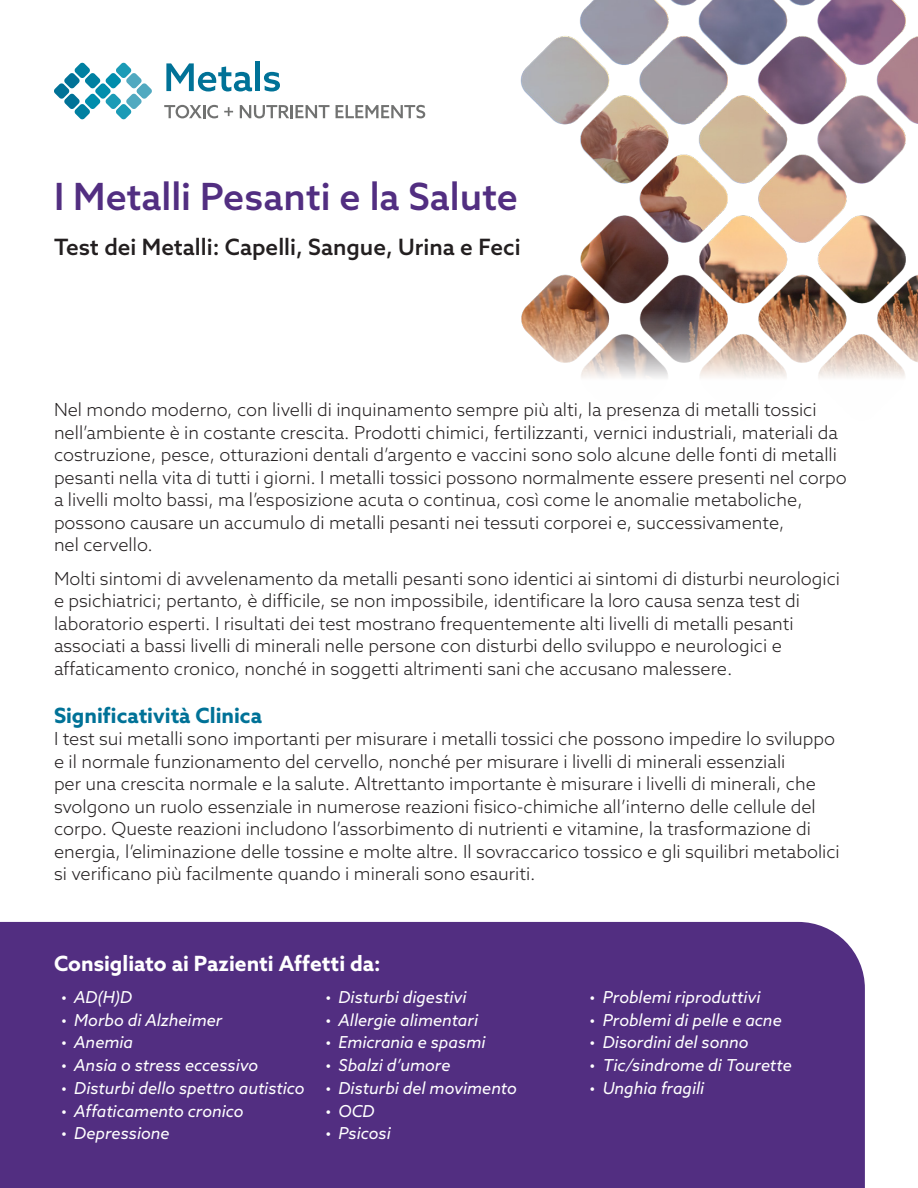
<style>
.page{position:relative;width:918px;height:1188px;background:#fff}
.page>*{position:absolute;margin:0;border:0;box-sizing:border-box;transform-origin:0 0}
.t1{font:500 37.5px "Azo Sans";color:#522e81}
.t2{font:500 22.5px "Azo Sans";color:#231f20}
.MDX_Paragraph_Style{font:700 21px "Azo Sans";color:#fff}
.MDX_Paragraph_Style-2{font:700 21px "Azo Sans";color:#007297}
.MDX_Paragraph_Style-3{font:300 18px/22.5px "Azo Sans";color:#231f20}
.t3{font:italic 16.5px "Azo Sans";color:#fff}
</style>
<div class="page">
<img style="left:520px;top:0;width:398px;height:378px">
<div style="left:0;top:922px;width:865px;height:266px;background:#522e81"></div>
<svg style="left:54px;top:62px;width:98px;height:58px"></svg>
<svg style="left:166px;top:63px;width:86px;height:29px"></svg>
<div style="left:255px;top:62px;width:5px;height:29px;background:#007297"></div>
<svg style="left:264px;top:72px;width:16px;height:20px"></svg>
<svg style="left:164px;top:105px;width:54px;height:13px"></svg>
<svg style="left:224px;top:107px;width:9px;height:9px"></svg>
<svg style="left:240px;top:105px;width:90px;height:13px"></svg>
<svg style="left:336px;top:105px;width:89px;height:13px"></svg>
<p class="t1" style="left:54px;top:172px;width:466px">I Metalli Pesanti e la Salute</p>
<p class="t2" style="left:54px;top:232px;width:468px">Test dei Metalli: Capelli, Sangue, Urina e Feci</p>
<p class="MDX_Paragraph_Style-3" style="left:54px;top:398px;width:794px">Nel mondo moderno, con livelli di inquinamento sempre più alti, la presenza di metalli tossici nell’ambiente è in costante crescita. Prodotti chimici, fertilizzanti, vernici industriali, materiali da costruzione, pesce, otturazioni dentali d’argento e vaccini sono solo alcune delle fonti di metalli pesanti nella vita di tutti i giorni. I metalli tossici possono normalmente essere presenti nel corpo a livelli molto bassi, ma l’esposizione acuta o continua, così come le anomalie metaboliche, possono causare un accumulo di metalli pesanti nei tessuti corporei e, successivamente,<br>nel cervello.</p>
<p class="MDX_Paragraph_Style-3" style="left:54px;top:567px;width:788px">Molti sintomi di avvelenamento da metalli pesanti sono identici ai sintomi di disturbi neurologici e psichiatrici; pertanto, è difficile, se non impossibile, identificare la loro causa senza test di laboratorio esperti. I risultati dei test mostrano frequentemente alti livelli di metalli pesanti associati a bassi livelli di minerali nelle persone con disturbi dello sviluppo e neurologici e affaticamento cronico, nonché in soggetti altrimenti sani che accusano malessere.</p>
<p class="MDX_Paragraph_Style-2" style="left:54px;top:702px;width:210px">Significatività Clinica</p>
<p class="MDX_Paragraph_Style-3" style="left:54px;top:728px;width:787px">I test sui metalli sono importanti per misurare i metalli tossici che possono impedire lo sviluppo e il normale funzionamento del cervello, nonché per misurare i livelli di minerali essenziali<br>per una crescita normale e la salute. Altrettanto importante è misurare i livelli di minerali, che svolgono un ruolo essenziale in numerose reazioni fisico-chimiche all’interno delle cellule del corpo. Queste reazioni includono l’assorbimento di nutrienti e vitamine, la trasformazione di energia, l’eliminazione delle tossine e molte altre. Il sovraccarico tossico e gli squilibri metabolici si verificano più facilmente quando i minerali sono esauriti.</p>
<p class="MDX_Paragraph_Style" style="left:54px;top:949px;width:328px">Consigliato ai Pazienti Affetti da:</p>
<p class="t3" style="left:61px;top:986px;width:73px">• AD(H)D</p>
<p class="t3" style="left:61px;top:1009px;width:163px">• Morbo di Alzheimer</p>
<p class="t3" style="left:61px;top:1032px;width:74px">• Anemia</p>
<p class="t3" style="left:61px;top:1054px;width:199px">• Ansia o stress eccessivo</p>
<p class="t3" style="left:61px;top:1077px;width:245px">• Disturbi dello spettro autistico</p>
<p class="t3" style="left:61px;top:1100px;width:185px">• Affaticamento cronico</p>
<p class="t3" style="left:61px;top:1123px;width:110px">• Depressione</p>
<p class="t3" style="left:325px;top:986px;width:143px">• Disturbi digestivi</p>
<p class="t3" style="left:325px;top:1009px;width:155px">• Allergie alimentari</p>
<p class="t3" style="left:325px;top:1032px;width:162px">• Emicrania e spasmi</p>
<p class="t3" style="left:325px;top:1054px;width:127px">• Sbalzi d’umore</p>
<p class="t3" style="left:325px;top:1077px;width:193px">• Disturbi del movimento</p>
<p class="t3" style="left:325px;top:1100px;width:51px">• OCD</p>
<p class="t3" style="left:325px;top:1123px;width:67px">• Psicosi</p>
<p class="t3" style="left:589px;top:986px;width:173px">• Problemi riproduttivi</p>
<p class="t3" style="left:589px;top:1009px;width:194px">• Problemi di pelle e acne</p>
<p class="t3" style="left:589px;top:1032px;width:161px">• Disordini del sonno</p>
<p class="t3" style="left:589px;top:1054px;width:204px">• Tic/sindrome di Tourette</p>
<p class="t3" style="left:589px;top:1077px;width:117px">• Unghia fragili</p>
</div>
